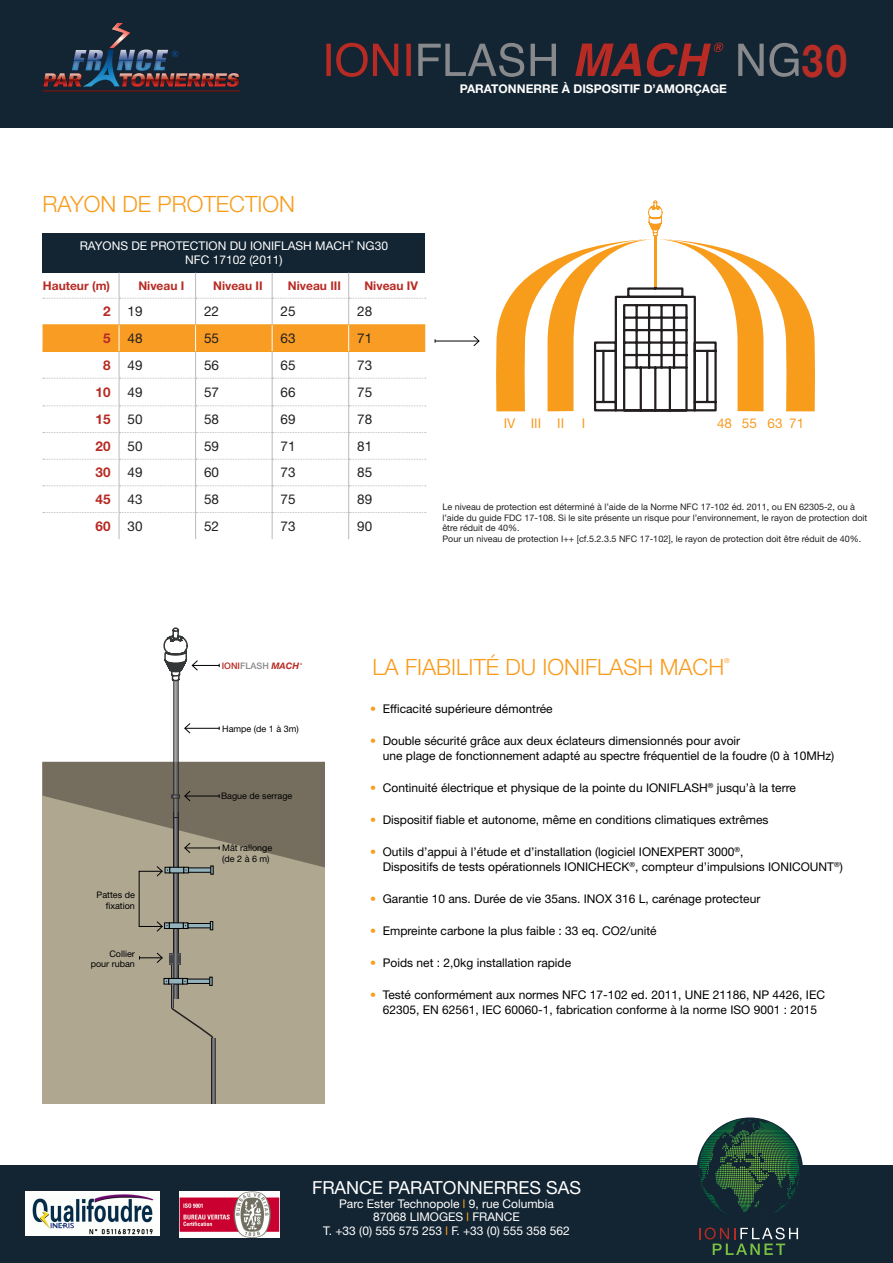
<style>
.page{position:relative;width:893px;height:1263px;background:#fff}
.page>*{position:absolute;margin:0;border:0;box-sizing:border-box;transform-origin:0 0}
.t1{font:700 45.45px "Helvetica Neue LT Std";color:#b62d26;scale:.84 1}
.t2{font:300 22.5px "Helvetica Neue LT Std";color:#f89c1c}
.t3{font:18px "Helvetica Neue LT Std";color:#fff}
.t4{font:13.5px "Helvetica Neue LT Std";color:#231f20}
.t5{font:13.5px "Helvetica Neue LT Std";color:#f89c24}
.t6{font:700 13.5px "Helvetica Neue LT Std";color:#b72b24}
.t7{font:12px/15px "Helvetica Neue LT Std";color:#000001}
.t8{font:12px "Helvetica Neue LT Std";color:#fff}
.t9{font:700 12px "Helvetica Neue LT Std";color:#b72b24}
.t10{font:700 12px "Helvetica Neue LT Std";color:#fff}
.t11{font:9px/10.8px "Helvetica Neue LT Std";color:#231f20}
.t12{font:9px/10.8px "Helvetica Neue LT Std";color:#000001;text-align:right}
.t13{font:500 9px "Helvetica Neue LT Std";color:#87898c}
.t14{font:300 7.05px "Helvetica Neue LT Std";color:#f89c1c}
.t15{font:3.45px "Helvetica Neue LT Std";color:#fff}
.t16{font:italic 700 2.55px "Helvetica Neue LT Std";color:#b72b24}
.s1{color:#b72b24}
.s2{font-weight:700;font-style:italic;color:#b72b24}
.s3{color:#f89c1c}
.s4{font-stretch:condensed;color:#f89c1c}
</style>
<div class="page">
<div style="left:43px;top:762px;width:282px;height:341px;background:#afa790"></div>
<div style="left:0;top:1165px;width:893px;height:98px;background:#132432"></div>
<div style="left:0;top:0;width:893px;height:128px;background:#132432"></div>
<svg style="left:173px;top:682px;width:5px;height:80px"></svg>
<svg style="left:173px;top:877px;width:5px;height:46px"></svg>
<svg style="left:173px;top:929px;width:5px;height:49px"></svg>
<svg style="left:171px;top:965px;width:2px;height:13px"></svg>
<svg style="left:173px;top:984px;width:5px;height:15px"></svg>
<svg style="left:171px;top:1005px;width:44px;height:34px"></svg>
<svg style="left:211px;top:1039px;width:5px;height:64px"></svg>
<svg style="left:188px;top:979px;width:22px;height:5px"></svg>
<svg style="left:210px;top:977px;width:2px;height:8px"></svg>
<svg style="left:169px;top:978px;width:13px;height:6px"></svg>
<svg style="left:164px;top:978px;width:5px;height:6px"></svg>
<svg style="left:182px;top:978px;width:6px;height:6px"></svg>
<svg style="left:188px;top:923px;width:22px;height:5px"></svg>
<svg style="left:210px;top:921px;width:3px;height:9px"></svg>
<svg style="left:170px;top:923px;width:13px;height:6px"></svg>
<svg style="left:183px;top:923px;width:5px;height:6px"></svg>
<hr style="left:185px;top:728px;width:34px;height:1px;background:#000001">
<svg style="left:184px;top:723px;width:7px;height:11px"></svg>
<svg style="left:156px;top:921px;width:14px;height:11px"></svg>
<svg style="left:139px;top:952px;width:24px;height:11px"></svg>
<svg style="left:171px;top:984px;width:2px;height:24px"></svg>
<svg style="left:169px;top:953px;width:1px;height:12px"></svg>
<svg style="left:170px;top:953px;width:11px;height:12px"></svg>
<svg style="left:43px;top:762px;width:282px;height:115px"></svg>
<div style="left:43px;top:233px;width:382px;height:40px;background:#132432"></div>
<svg style="left:43px;top:273px;width:383px;height:266px"></svg>
<hr style="left:435px;top:341px;width:44px;height:1px;background:#000001">
<svg style="left:473px;top:336px;width:7px;height:11px"></svg>
<svg style="left:738px;top:43px;width:60px;height:34px"></svg>
<svg style="left:575px;top:43px;width:148px;height:34px"></svg>
<svg style="left:418px;top:43px;width:138px;height:34px"></svg>
<svg style="left:326px;top:43px;width:85px;height:34px"></svg>
<svg style="left:496px;top:200px;width:319px;height:212px"></svg>
<svg style="left:163px;top:627px;width:57px;height:55px"></svg>
<svg style="left:43px;top:23px;width:197px;height:69px"></svg>
<div style="left:25px;top:1191px;width:135px;height:45px;background:#fff"></div>
<img style="left:32px;top:1194px;width:122px;height:40px">
<img style="left:180px;top:1191px;width:99px;height:46px">
<svg style="left:699px;top:1118px;width:102px;height:99px"></svg>
<svg style="left:699px;top:1227px;width:99px;height:28px"></svg>
<p class="t10" style="left:460px;top:82px;width:269px">PARATONNERRE À DISPOSITIF D’AMORÇAGE</p>
<p class="t1" style="left:802px;top:33px;width:55px">30</p>
<p class="t2" style="left:43px;top:190px;width:254px">RAYON DE PROTECTION</p>
<p class="t8" style="left:80px;top:238px;width:273px">RAYONS DE PROTECTION DU IONIFLASH MACH</p>
<p class="t15" style="left:351px;top:240px;width:4px">®</p>
<p class="t8" style="left:357px;top:238px;width:33px">NG30</p>
<p class="t8" style="left:185px;top:253px;width:99px">NFC 17102 (2011)</p>
<p class="t9" style="left:43px;top:278px;width:69px">Hauteur (m)</p>
<p class="t9" style="left:138px;top:278px;width:47px">Niveau I</p>
<p class="t9" style="left:213px;top:278px;width:51px">Niveau II</p>
<p class="t9" style="left:288px;top:278px;width:55px">Niveau III</p>
<p class="t9" style="left:364px;top:278px;width:55px">Niveau IV</p>
<p class="t6" style="left:103px;top:303px;width:9px">2</p>
<p class="t4" style="left:128px;top:303px;width:17px">19</p>
<p class="t4" style="left:204px;top:303px;width:17px">22</p>
<p class="t4" style="left:281px;top:303px;width:17px">25</p>
<p class="t4" style="left:357px;top:303px;width:17px">28</p>
<p class="t6" style="left:103px;top:330px;width:9px">5</p>
<p class="t4" style="left:128px;top:330px;width:17px">48</p>
<p class="t4" style="left:204px;top:330px;width:17px">55</p>
<p class="t4" style="left:281px;top:330px;width:17px">63</p>
<p class="t4" style="left:357px;top:330px;width:17px">71</p>
<p class="t6" style="left:103px;top:356px;width:9px">8</p>
<p class="t4" style="left:128px;top:357px;width:17px">49</p>
<p class="t4" style="left:204px;top:357px;width:17px">56</p>
<p class="t4" style="left:281px;top:357px;width:17px">65</p>
<p class="t4" style="left:357px;top:357px;width:17px">73</p>
<p class="t6" style="left:96px;top:384px;width:17px">10</p>
<p class="t4" style="left:128px;top:384px;width:17px">49</p>
<p class="t4" style="left:204px;top:384px;width:17px">57</p>
<p class="t4" style="left:281px;top:384px;width:17px">66</p>
<p class="t4" style="left:357px;top:384px;width:17px">75</p>
<p class="t6" style="left:96px;top:411px;width:17px">15</p>
<p class="t4" style="left:128px;top:411px;width:17px">50</p>
<p class="t4" style="left:204px;top:411px;width:17px">58</p>
<p class="t4" style="left:281px;top:411px;width:17px">69</p>
<p class="t4" style="left:357px;top:411px;width:17px">78</p>
<p class="t6" style="left:96px;top:437px;width:17px">20</p>
<p class="t4" style="left:128px;top:438px;width:17px">50</p>
<p class="t4" style="left:204px;top:438px;width:17px">59</p>
<p class="t4" style="left:281px;top:438px;width:17px">71</p>
<p class="t4" style="left:357px;top:438px;width:17px">81</p>
<p class="t6" style="left:96px;top:464px;width:17px">30</p>
<p class="t4" style="left:128px;top:464px;width:17px">49</p>
<p class="t4" style="left:204px;top:464px;width:17px">60</p>
<p class="t4" style="left:281px;top:464px;width:17px">73</p>
<p class="t4" style="left:357px;top:464px;width:17px">85</p>
<p class="t6" style="left:96px;top:491px;width:17px">45</p>
<p class="t4" style="left:128px;top:491px;width:17px">43</p>
<p class="t4" style="left:204px;top:491px;width:17px">58</p>
<p class="t4" style="left:281px;top:491px;width:17px">75</p>
<p class="t4" style="left:357px;top:491px;width:17px">89</p>
<p class="t6" style="left:96px;top:517px;width:17px">60</p>
<p class="t4" style="left:128px;top:518px;width:17px">30</p>
<p class="t4" style="left:204px;top:518px;width:17px">52</p>
<p class="t4" style="left:281px;top:518px;width:17px">73</p>
<p class="t4" style="left:357px;top:518px;width:17px">90</p>
<p class="t5" style="left:504px;top:415px;width:13px">IV</p>
<p class="t5" style="left:531px;top:415px;width:12px">III</p>
<p class="t5" style="left:557px;top:415px;width:8px">II</p>
<p class="t5" style="left:582px;top:415px;width:5px">I</p>
<p class="t5" style="left:717px;top:415px;width:17px">48</p>
<p class="t5" style="left:742px;top:415px;width:17px">55</p>
<p class="t5" style="left:767px;top:415px;width:17px">63</p>
<p class="t5" style="left:789px;top:415px;width:17px">71</p>
<p class="t11" style="left:442px;top:501px;width:426px">Le niveau de protection est déterminé à l’aide de la Norme NFC 17-102 éd. 2011, ou EN 62305-2, ou à l’aide du guide FDC 17-108. Si le site présente un risque pour l’environnement, le rayon de protection doit être réduit de 40%.</p>
<p class="t11" style="left:442px;top:533px;width:420px">Pour un niveau de protection I++ [cf.5.2.3.5 NFC 17-102], le rayon de protection doit être réduit de 40%.</p>
<p class="t12" style="left:97px;top:889px;width:40px">Pattes de</p>
<p class="t12" style="left:106px;top:900px;width:31px">fixation</p>
<p class="t12" style="left:91px;top:948px;width:46px">Collier pour ruban</p>
<p class="t13" style="left:222px;top:661px;width:79px"><span class="s1">IONI</span>FLASH <span class="s2">MACH</span></p>
<p class="t16" style="left:300px;top:662px;width:4px">®</p>
<p class="t12" style="left:222px;top:723px;width:78px">Hampe (de 1 à 3m)</p>
<p class="t12" style="left:221px;top:790px;width:73px">Bague de serrage</p>
<p class="t12" style="left:222px;top:843px;width:52px">Mât rallonge</p>
<p class="t12" style="left:222px;top:853px;width:49px">(de 2 à 6 m)</p>
<p class="t2" style="left:373px;top:653px;width:353px">LA FIABILITÉ DU IONIFLASH MACH</p>
<p class="t14" style="left:724px;top:656px;width:7px">®</p>
<p class="t7" style="left:370px;top:701px;width:184px"><span class="s3">•</span> Efficacité supérieure démontrée</p>
<p class="t7" style="left:383px;top:733px;width:453px;text-indent:-13px"><span class="s3">•</span> Double sécurité grâce aux deux éclateurs dimensionnés pour avoir<br>une plage de fonctionnement adapté au spectre fréquentiel de la foudre (0 à 10MHz)</p>
<p class="t7" style="left:370px;top:780px;width:427px"><span class="s3">•</span> Continuité électrique et physique de la pointe du IONIFLASH<sup>®</sup> jusqu’à la terre</p>
<p class="t7" style="left:370px;top:812px;width:400px"><span class="s3">•</span> Dispositif fiable et autonome, même en conditions climatiques extrêmes</p>
<p class="t7" style="left:383px;top:844px;width:461px;text-indent:-13px"><span class="s3">•</span> Outils d’appui à l’étude et d’installation (logiciel IONEXPERT 3000<sup>®</sup>,<br>Dispositifs de tests opérationnels IONICHECK<sup>®</sup>, compteur d’impulsions IONICOUNT<sup>®</sup>)</p>
<p class="t7" style="left:370px;top:891px;width:392px"><span class="s3">•</span> Garantie 10 ans. Durée de vie 35ans. INOX 316 L, carénage protecteur</p>
<p class="t7" style="left:370px;top:923px;width:288px"><span class="s3">•</span> Empreinte carbone la plus faible : 33 eq. CO2/unité</p>
<p class="t7" style="left:370px;top:955px;width:203px"><span class="s3">•</span> Poids net : 2,0kg installation rapide</p>
<p class="t7" style="left:370px;top:987px;width:456px;text-align:center"><span class="s3">•</span> Testé conformément aux normes NFC 17-102 ed. 2011, UNE 21186, NP 4426, IEC<br>62305, EN 62561, IEC 60060-1, fabrication conforme à la norme ISO 9001 : 2015</p>
<p class="t3" style="left:312px;top:1177px;width:270px">FRANCE PARATONNERRES SAS</p>
<p class="t8" style="left:339px;top:1196px;width:216px">Parc Ester Technopole <span class="s4">I</span> 9, rue Columbia</p>
<p class="t8" style="left:373px;top:1210px;width:148px">87068 LIMOGES <span class="s4">I</span> FRANCE</p>
<p class="t8" style="left:323px;top:1223px;width:248px">T. +33 (0) 555 575 253 <span class="s4">I</span> F. +33 (0) 555 358 562</p>
</div>
